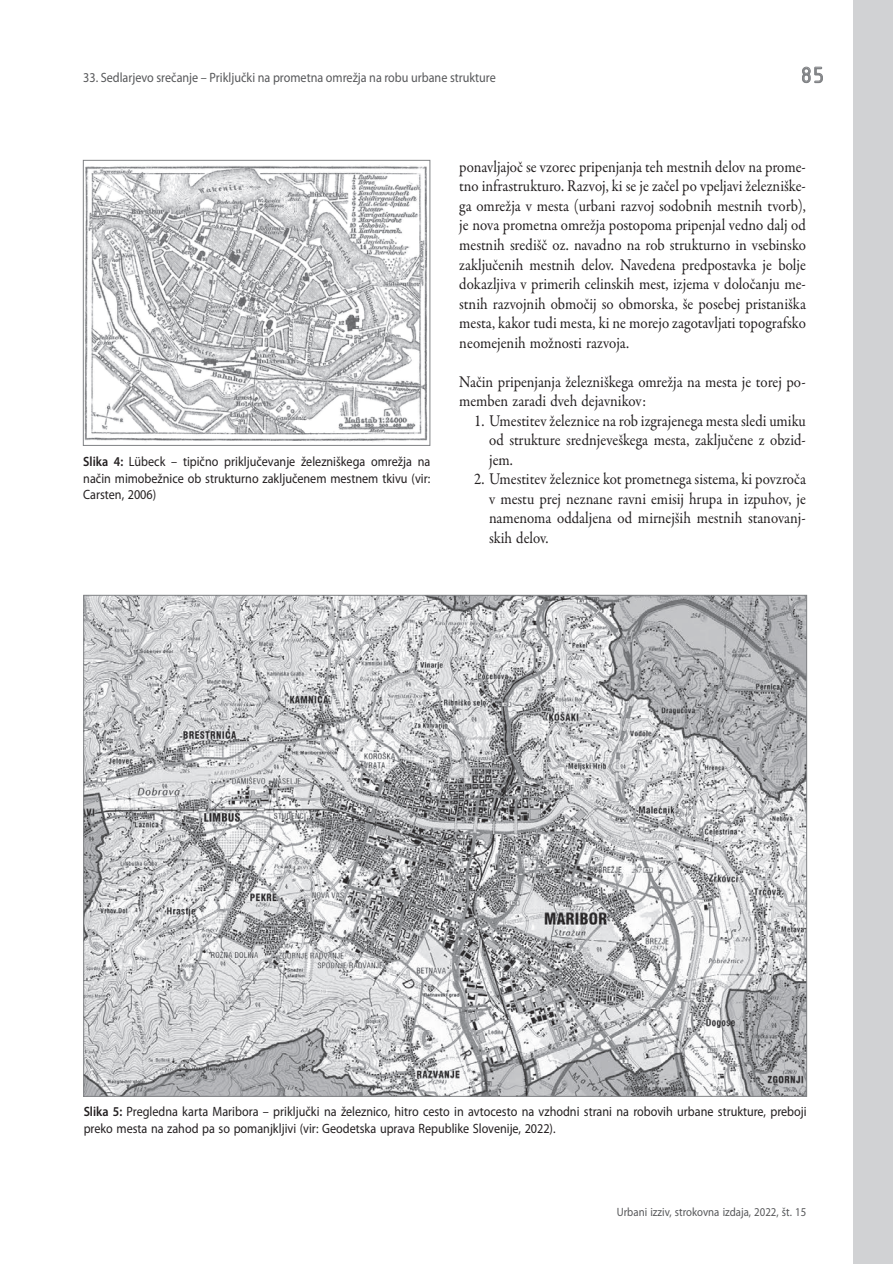
<style>
.page{position:relative;width:893px;height:1264px;background:#fff}
.page>*{position:absolute;margin:0;border:0;box-sizing:border-box;transform-origin:0 0}
.t1{font:24px "ISOCTEUR";color:#808285}
.t2{font:16.5px/19.5px "Garamond Premr Pro";color:#231f20;text-align:justify;scale:.9 1}
.t3{font:13.5px/16.5px "Myriad Pro";color:#231f20;text-align:justify;scale:.9 1}
.t4{font:13.5px "Myriad Pro";color:#57585a;scale:.9 1}
.t5{font:12px "Myriad Pro";color:#57585a;scale:.9 1}
.s1{font-weight:600}
</style>
<div class="page">
<svg style="left:802px;top:66px;width:21px;height:17px"></svg>
<img style="left:85px;top:165px;width:343px;height:277px">
<div style="left:83px;top:160px;width:347px;height:285px;border:1px solid #808285"></div>
<img style="left:85px;top:597px;width:720px;height:497px">
<div style="left:853px;top:0;width:40px;height:1263px;background:#d1d2d4"></div>
<p class="t4" style="left:83px;top:70px;width:460px">33. Sedlarjevo srečanje – Priključki na prometna omrežja na robu urbane strukture</p>
<h1 class="t1" style="left:798px;top:59px;width:31px">85</h1>
<p class="t3" style="left:83px;top:454px;width:387px"><span class="s1">Slika 4:</span> Lübeck – tipično priključevanje železniškega omrežja na način mimobežnice ob strukturno zaključenem mestnem tkivu (vir:<br>Carsten, 2006)</p>
<p class="t2" style="left:459px;top:157px;width:387px">ponavljajoč se vzorec pripenjanja teh mestnih delov na prome&shy;tno infrastrukturo. Razvoj, ki se je začel po vpeljavi železniške&shy;ga omrežja v mesta (urbani razvoj sodobnih mestnih tvorb), je nova prometna omrežja postopoma pripenjal vedno dalj od mestnih središč oz. navadno na rob strukturno in vsebinsko zaključenih mestnih delov. Navedena predpostavka je bolje dokazljiva v primerih celinskih mest, izjema v določanju me&shy;stnih razvojnih območij so obmorska, še posebej pristaniška mesta, kakor tudi mesta, ki ne morejo zagotavljati topografsko neomejenih možnosti razvoja.</p>
<p class="t2" style="left:459px;top:372px;width:387px">Način pripenjanja železniškega omrežja na mesta je torej po&shy;memben zaradi dveh dejavnikov:</p>
<p class="t2" style="left:489px;top:411px;width:353px;text-indent:-15px">1. Umestitev železnice na rob izgrajenega mesta sledi umiku od strukture srednjeveškega mesta, zaključene z obzid&shy;jem.</p>
<p class="t2" style="left:489px;top:469px;width:353px;text-indent:-15px">2. Umestitev železnice kot prometnega sistema, ki povzroča v mestu prej neznane ravni emisij hrupa in izpuhov, je namenoma oddaljena od mirnejših mestnih stanovanj&shy;skih delov.</p>
<p class="t3" style="left:84px;top:1103px;width:805px"><span class="s1">Slika 5:</span> Pregledna karta Maribora – priključki na železnico, hitro cesto in avtocesto na vzhodni strani na robovih urbane strukture, preboji preko mesta na zahod pa so pomanjkljivi (vir: Geodetska uprava Republike Slovenije, 2022).</p>
<p class="t5" style="left:617px;top:1204px;width:212px">Urbani izziv, strokovna izdaja, 2022, št. 15</p>
</div>
